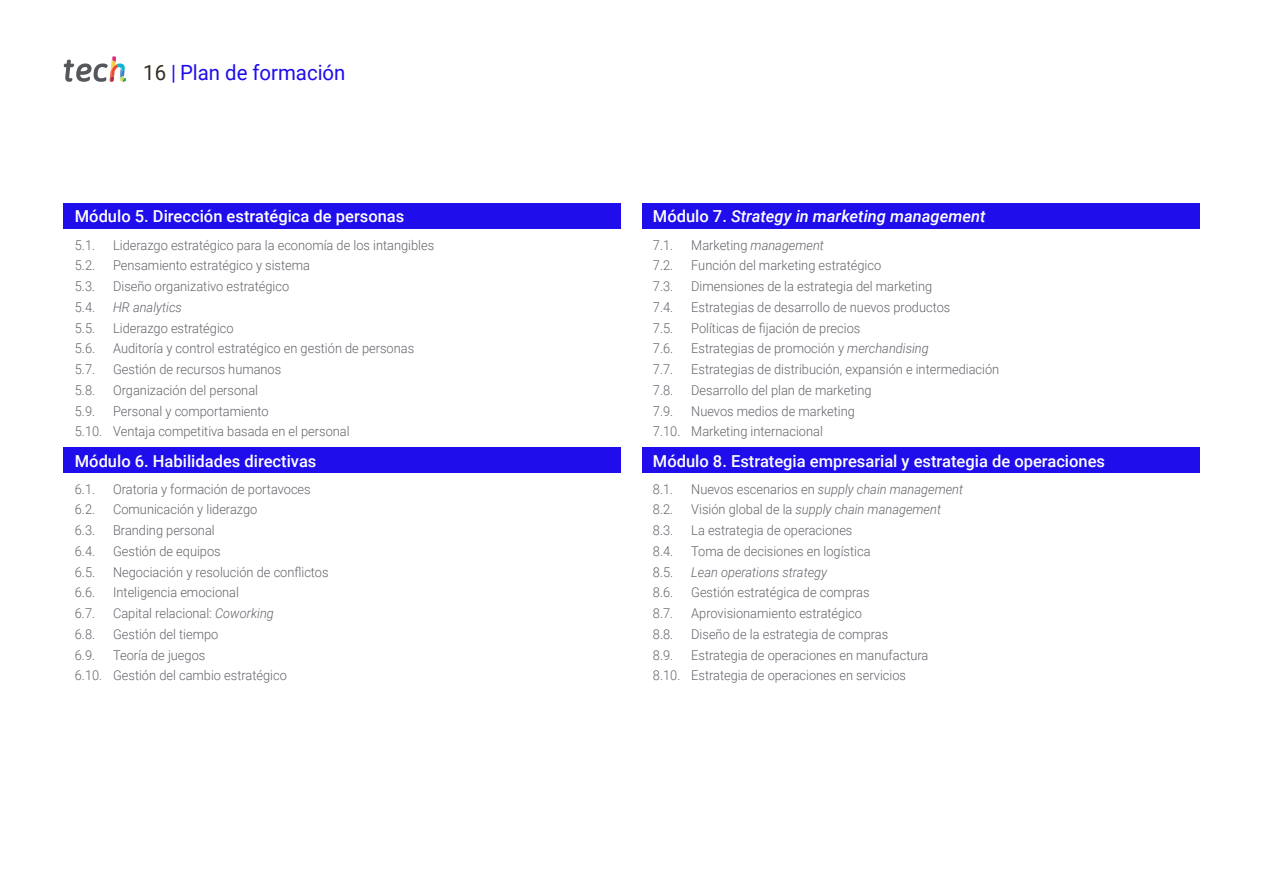
<style>
.page{position:relative;width:1263px;height:893px;background:#fff}
.page>*{position:absolute;margin:0;border:0;box-sizing:border-box;transform-origin:0 0}
.t1{font:21px "Roboto";color:#1f0dec}
.t2{font:500 16.5px "Roboto";color:#fff}
.t3{font:italic 500 16.5px "Roboto";color:#fff}
.t4{font:300 13.5px/20.7px "Roboto";color:#61646a;scale:.95 1}
.t5{font:italic 300 13.5px "Roboto";color:#61646a;scale:.95 1}
.s1{color:#312e20}
.s2{font-style:italic}
.s3{font-style:normal}
</style>
<div class="page">
<div style="left:64px;top:204px;width:557px;height:25px;background:#1f0dec"></div>
<div style="left:64px;top:448px;width:557px;height:25px;background:#1f0dec"></div>
<div style="left:642px;top:204px;width:557px;height:25px;background:#1f0dec"></div>
<div style="left:642px;top:448px;width:557px;height:25px;background:#1f0dec"></div>
<svg style="left:64px;top:56px;width:62px;height:26px"></svg>
<h1 class="t1" style="left:143px;top:57px;width:204px"><span class="s1">16</span> | Plan de formación</h1>
<p class="t2" style="left:75px;top:205px;width:331px">Módulo 5. Dirección estratégica de personas</p>
<p class="t4" style="left:75px;top:234px;width:23px">5.1.</p>
<p class="t4" style="left:113px;top:234px;width:339px">Liderazgo estratégico para la economía de los intangibles</p>
<p class="t4" style="left:75px;top:255px;width:23px">5.2.</p>
<p class="t4" style="left:113px;top:255px;width:209px">Pensamiento estratégico y sistema</p>
<p class="t4" style="left:75px;top:275px;width:23px">5.3.</p>
<p class="t4" style="left:113px;top:275px;width:187px">Diseño organizativo estratégico</p>
<p class="t4" style="left:75px;top:296px;width:23px">5.4.</p>
<p class="t5" style="left:113px;top:298px;width:74px">HR analytics</p>
<p class="t4" style="left:75px;top:317px;width:23px">5.5.</p>
<p class="t4" style="left:113px;top:317px;width:128px">Liderazgo estratégico</p>
<p class="t4" style="left:75px;top:338px;width:23px">5.6.</p>
<p class="t4" style="left:113px;top:338px;width:318px">Auditoría y control estratégico en gestión de personas</p>
<p class="t4" style="left:75px;top:358px;width:23px">5.7.</p>
<p class="t4" style="left:113px;top:358px;width:179px">Gestión de recursos humanos</p>
<p class="t4" style="left:75px;top:379px;width:23px">5.8.</p>
<p class="t4" style="left:113px;top:379px;width:154px">Organización del personal</p>
<p class="t4" style="left:75px;top:400px;width:23px">5.9.</p>
<p class="t4" style="left:75px;top:400px;width:291px;text-indent:38px">Personal y comportamiento<br>5.10. Ventaja competitiva basada en el personal</p>
<p class="t2" style="left:75px;top:449px;width:243px">Módulo 6. Habilidades directivas</p>
<p class="t4" style="left:75px;top:478px;width:23px">6.1.</p>
<p class="t4" style="left:113px;top:478px;width:210px">Oratoria y formación de portavoces</p>
<p class="t4" style="left:75px;top:499px;width:23px">6.2.</p>
<p class="t4" style="left:113px;top:499px;width:153px">Comunicación y liderazgo</p>
<p class="t4" style="left:75px;top:519px;width:23px">6.3.</p>
<p class="t4" style="left:113px;top:519px;width:108px">Branding personal</p>
<p class="t4" style="left:75px;top:540px;width:23px">6.4.</p>
<p class="t4" style="left:113px;top:540px;width:115px">Gestión de equipos</p>
<p class="t4" style="left:75px;top:561px;width:23px">6.5.</p>
<p class="t4" style="left:113px;top:561px;width:228px">Negociación y resolución de conflictos</p>
<p class="t4" style="left:75px;top:582px;width:23px">6.6.</p>
<p class="t4" style="left:113px;top:582px;width:134px">Inteligencia emocional</p>
<p class="t4" style="left:75px;top:602px;width:23px">6.7.</p>
<p class="t4" style="left:113px;top:602px;width:171px">Capital relacional: <span class="s2">Coworking</span></p>
<p class="t4" style="left:75px;top:623px;width:23px">6.8.</p>
<p class="t4" style="left:113px;top:623px;width:112px">Gestión del tiempo</p>
<p class="t4" style="left:75px;top:644px;width:23px">6.9.</p>
<p class="t4" style="left:75px;top:644px;width:225px;text-indent:38px">Teoría de juegos<br>6.10. Gestión del cambio estratégico</p>
<p class="t3" style="left:653px;top:205px;width:334px"><span class="s3">Módulo 7.</span> Strategy in marketing management</p>
<p class="t4" style="left:653px;top:234px;width:23px">7.1.</p>
<p class="t5" style="left:691px;top:235px;width:141px"><span class="s3">Marketing</span> management</p>
<p class="t4" style="left:653px;top:255px;width:23px">7.2.</p>
<p class="t4" style="left:691px;top:255px;width:202px">Función del marketing estratégico</p>
<p class="t4" style="left:653px;top:275px;width:23px">7.3.</p>
<p class="t4" style="left:691px;top:275px;width:255px">Dimensiones de la estrategia del marketing</p>
<p class="t4" style="left:653px;top:296px;width:23px">7.4.</p>
<p class="t4" style="left:691px;top:296px;width:274px">Estrategias de desarrollo de nuevos productos</p>
<p class="t4" style="left:653px;top:317px;width:23px">7.5.</p>
<p class="t4" style="left:691px;top:317px;width:180px">Políticas de fijación de precios</p>
<p class="t4" style="left:653px;top:338px;width:23px">7.6.</p>
<p class="t4" style="left:691px;top:338px;width:252px">Estrategias de promoción y <span class="s2">merchandising</span></p>
<p class="t4" style="left:653px;top:358px;width:23px">7.7.</p>
<p class="t4" style="left:691px;top:358px;width:326px">Estrategias de distribución, expansión e intermediación</p>
<p class="t4" style="left:653px;top:379px;width:23px">7.8.</p>
<p class="t4" style="left:691px;top:379px;width:191px">Desarrollo del plan de marketing</p>
<p class="t4" style="left:653px;top:400px;width:23px">7.9.</p>
<p class="t4" style="left:653px;top:400px;width:214px;text-indent:38px">Nuevos medios de marketing<br>7.10. Marketing internacional</p>
<p class="t2" style="left:653px;top:449px;width:454px">Módulo 8. Estrategia empresarial y estrategia de operaciones</p>
<p class="t4" style="left:653px;top:478px;width:23px">8.1.</p>
<p class="t5" style="left:691px;top:479px;width:288px"><span class="s3">Nuevos escenarios en</span> supply chain management</p>
<p class="t4" style="left:653px;top:499px;width:23px">8.2.</p>
<p class="t5" style="left:691px;top:500px;width:264px"><span class="s3">Visión global de la</span> supply chain management</p>
<p class="t4" style="left:653px;top:519px;width:23px">8.3.</p>
<p class="t4" style="left:691px;top:519px;width:171px">La estrategia de operaciones</p>
<p class="t4" style="left:653px;top:540px;width:23px">8.4.</p>
<p class="t4" style="left:691px;top:540px;width:190px">Toma de decisiones en logística</p>
<p class="t4" style="left:653px;top:561px;width:23px">8.5.</p>
<p class="t5" style="left:691px;top:562px;width:145px">Lean operations strategy</p>
<p class="t4" style="left:653px;top:582px;width:23px">8.6.</p>
<p class="t4" style="left:691px;top:582px;width:189px">Gestión estratégica de compras</p>
<p class="t4" style="left:653px;top:602px;width:23px">8.7.</p>
<p class="t4" style="left:691px;top:602px;width:181px">Aprovisionamiento estratégico</p>
<p class="t4" style="left:653px;top:623px;width:23px">8.8.</p>
<p class="t4" style="left:691px;top:623px;width:209px">Diseño de la estrategia de compras</p>
<p class="t4" style="left:653px;top:644px;width:23px">8.9.</p>
<p class="t4" style="left:653px;top:644px;width:291px;text-indent:38px">Estrategia de operaciones en manufactura<br>8.10. Estrategia de operaciones en servicios</p>
</div>
